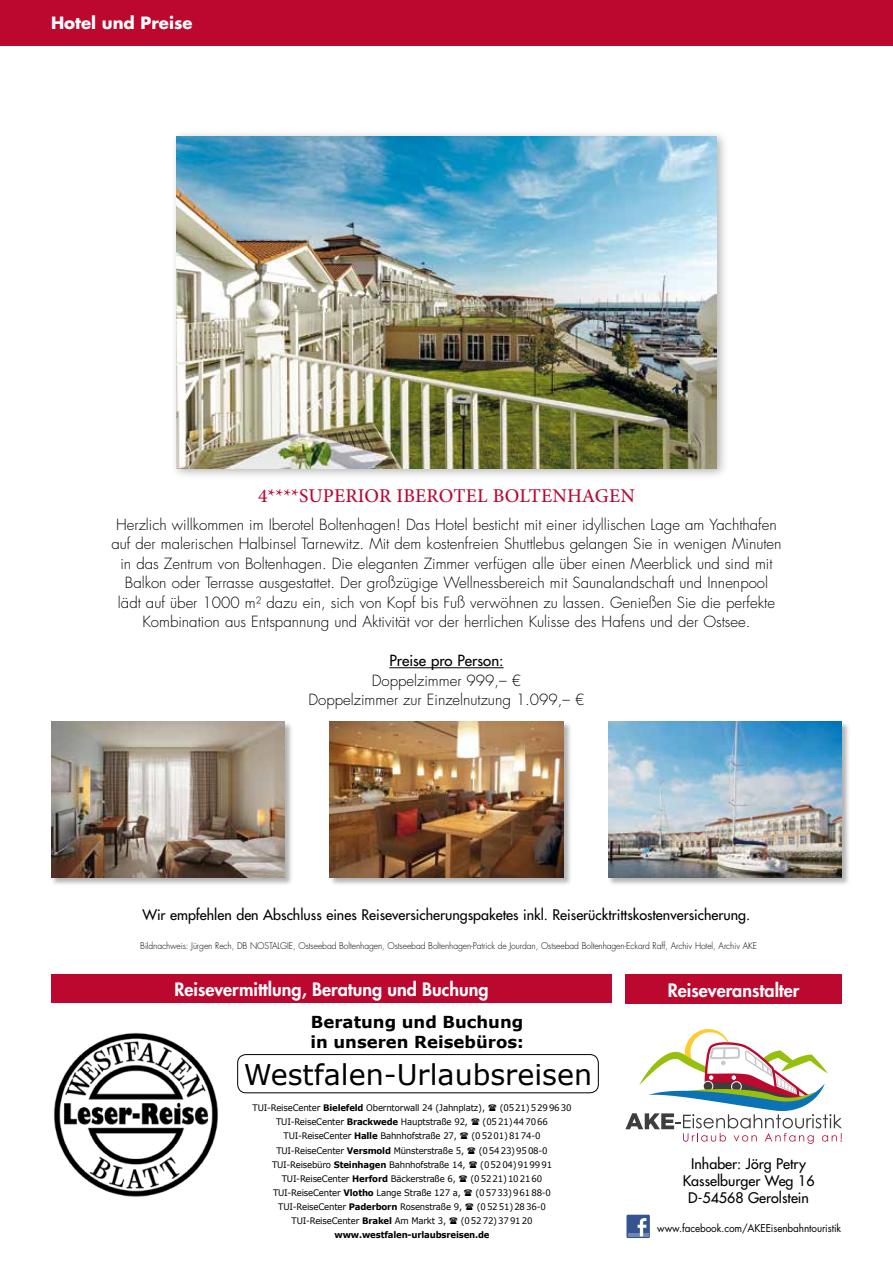
<style>
.page{position:relative;width:893px;height:1263px;background:#fff}
.page>*{position:absolute;margin:0;border:0;box-sizing:border-box;transform-origin:0 0}
.t1{font:28.5px "Verdana";color:#000}
.t2{font:500 19.5px "Minion Pro";letter-spacing:.01em;color:#bc082f}
.t3{font:800 18px "Futura Std";color:#fff}
.t4{font:700 16.5px/19.8px "Verdana";color:#000}
.t5{font:700 16.5px "Futura Std";color:#fff}
.t6{font:300 15px/19.5px "Futura Std";color:#000;text-align:center}
.t7{font:500 15px "Futura Std";color:#000}
.t8{font:500 14.25px/17.1px "Futura Std";color:#000;text-align:center}
.t9{font:10.5px "Futura Std";letter-spacing:-.01em;color:#000;scale:.95 1}
.t10{font:9px "Verdana";letter-spacing:-.02em;color:#000;scale:.95 1}
.t11{font:300 9px "Futura Std";letter-spacing:-.01em;color:#000;scale:.95 1}
.t12{font:700 9px "Verdana";letter-spacing:-.02em;color:#000;scale:.95 1}
.t13{font:9px "Verdana";letter-spacing:.055em;color:#000;scale:.95 1}
.s1{font-weight:700}
</style>
<div class="page">
<div style="left:0;top:0;width:893px;height:45px;background:#bc082f"></div>
<div style="left:51px;top:721px;width:243px;height:165px;background:#000;opacity:.3"></div>
<img style="left:51px;top:721px;width:234px;height:156px">
<div style="left:329px;top:721px;width:243px;height:165px;background:#000;opacity:.3"></div>
<img style="left:330px;top:721px;width:233px;height:156px">
<div style="left:608px;top:721px;width:243px;height:165px;background:#000;opacity:.3"></div>
<img style="left:608px;top:721px;width:234px;height:156px">
<hr style="left:389px;top:667px;width:115px;height:1px;background:#000">
<div style="left:170px;top:130px;width:559px;height:350px;background:#000;opacity:.3"></div>
<img style="left:176px;top:136px;width:540px;height:332px">
<div style="left:626px;top:1215px;width:24px;height:23px;background:#355390"></div>
<hr style="left:628px;top:1233px;width:20px;height:3px;background:#7187b2">
<svg style="left:638px;top:1218px;width:8px;height:18px"></svg>
<div style="left:625px;top:974px;width:217px;height:30px;background:#bc082f"></div>
<div style="left:51px;top:974px;width:561px;height:28px;background:#bc082f"></div>
<svg style="left:625px;top:1029px;width:217px;height:115px"></svg>
<img style="left:53px;top:1032px;width:166px;height:165px">
<div style="left:237px;top:1054px;width:362px;height:39px;border:1px solid #000;border-radius:9px"></div>
<p class="t5" style="left:51px;top:12px;width:143px">Hotel und Preise</p>
<h2 class="t2" style="left:258px;top:482px;width:378px">4****SUPERIOR IBEROTEL BOLTENHAGEN</h2>
<p class="t6" style="left:111px;top:515px;width:672px">Herzlich willkommen im Iberotel Boltenhagen! Das Hotel besticht mit einer idyllischen Lage am Yachthafen auf der malerischen Halbinsel Tarnewitz. Mit dem kostenfreien Shuttlebus gelangen Sie in wenigen Minuten in das Zentrum von Boltenhagen. Die eleganten Zimmer verfügen alle über einen Meerblick und sind mit Balkon oder Terrasse ausgestattet. Der großzügige Wellnessbereich mit Saunalandschaft und Innenpool<br>lädt auf über 1000 m² dazu ein, sich von Kopf bis Fuß verwöhnen zu lassen. Genießen Sie die perfekte Kombination aus Entspannung und Aktivität vor der herrlichen Kulisse des Hafens und der Ostsee.</p>
<p class="t7" style="left:389px;top:651px;width:116px">Preise pro Person:</p>
<p class="t6" style="left:308px;top:671px;width:277px">Doppelzimmer 999,– €<br>Doppelzimmer zur Einzelnutzung 1.099,– €</p>
<p class="t8" style="left:142px;top:906px;width:609px">Wir empfehlen den Abschluss eines Reiseversicherungspaketes inkl. Reiserücktrittskostenversicherung.</p>
<p class="t11" style="left:140px;top:940px;width:651px">Bildnachweis: Jürgen Rech, DB NOSTALGIE, Ostseebad Boltenhagen, Ostseebad Boltenhagen-Patrick de Jourdan, Ostseebad Boltenhagen-Eckard Raff, Archiv Hotel, Archiv AKE</p>
<p class="t3" style="left:174px;top:978px;width:316px">Reisevermittlung, Beratung und Buchung</p>
<p class="t3" style="left:668px;top:979px;width:133px">Reiseveranstalter</p>
<p class="t4" style="left:310px;top:1011px;width:215px">Beratung und Buchung in unseren Reisebüros:</p>
<h1 class="t1" style="left:244px;top:1055px;width:350px">Westfalen-Urlaubsreisen</h1>
<p class="t10" style="left:253px;top:1102px;width:246px">TUI-ReiseCenter <span class="s1">Bielefeld</span> Oberntorwall 24 (Jahnplatz),</p>
<p class="t10" style="left:500px;top:1102px;width:77px">(0521)5299630</p>
<p class="t10" style="left:276px;top:1116px;width:203px">TUI-ReiseCenter <span class="s1">Brackwede</span> Hauptstraße 92,</p>
<p class="t10" style="left:483px;top:1116px;width:70px">(0521)447066</p>
<p class="t10" style="left:284px;top:1130px;width:184px">TUI-ReiseCenter <span class="s1">Halle</span> Bahnhofstraße 27,</p>
<p class="t10" style="left:472px;top:1130px;width:74px">(05201)8174-0</p>
<p class="t10" style="left:276px;top:1144px;width:199px">TUI-ReiseCenter <span class="s1">Versmold</span> Münsterstraße 5,</p>
<p class="t10" style="left:479px;top:1144px;width:74px">(05423)9508-0</p>
<p class="t10" style="left:272px;top:1158px;width:205px">TUI-Reisebüro <span class="s1">Steinhagen</span> Bahnhofstraße 14,</p>
<p class="t10" style="left:480px;top:1158px;width:77px">(05204)919991</p>
<p class="t10" style="left:282px;top:1172px;width:185px">TUI-ReiseCenter <span class="s1">Herford</span> Bäckerstraße 6,</p>
<p class="t10" style="left:470px;top:1172px;width:77px">(05221)102160</p>
<p class="t10" style="left:273px;top:1186px;width:199px">TUI-ReiseCenter <span class="s1">Vlotho</span> Lange Straße 127 a,</p>
<p class="t13" style="left:476px;top:1186px;width:81px">(05733)96188-0</p>
<p class="t10" style="left:278px;top:1200px;width:195px">TUI-ReiseCenter <span class="s1">Paderborn</span> Rosenstraße 9,</p>
<p class="t10" style="left:477px;top:1200px;width:74px">(05251)2836-0</p>
<p class="t10" style="left:292px;top:1215px;width:164px">TUI-ReiseCenter <span class="s1">Brakel</span> Am Markt 3,</p>
<p class="t10" style="left:461px;top:1215px;width:77px">(05272)379120</p>
<p class="t12" style="left:335px;top:1228px;width:165px">www.westfalen-urlaubsreisen.de</p>
<p class="t8" style="left:683px;top:1155px;width:133px">Inhaber: Jörg Petry<br>Kasselburger Weg 16<br>D-54568 Gerolstein</p>
<p class="t9" style="left:657px;top:1222px;width:195px">www.facebook.com/AKEEisenbahntouristik</p>
</div>
